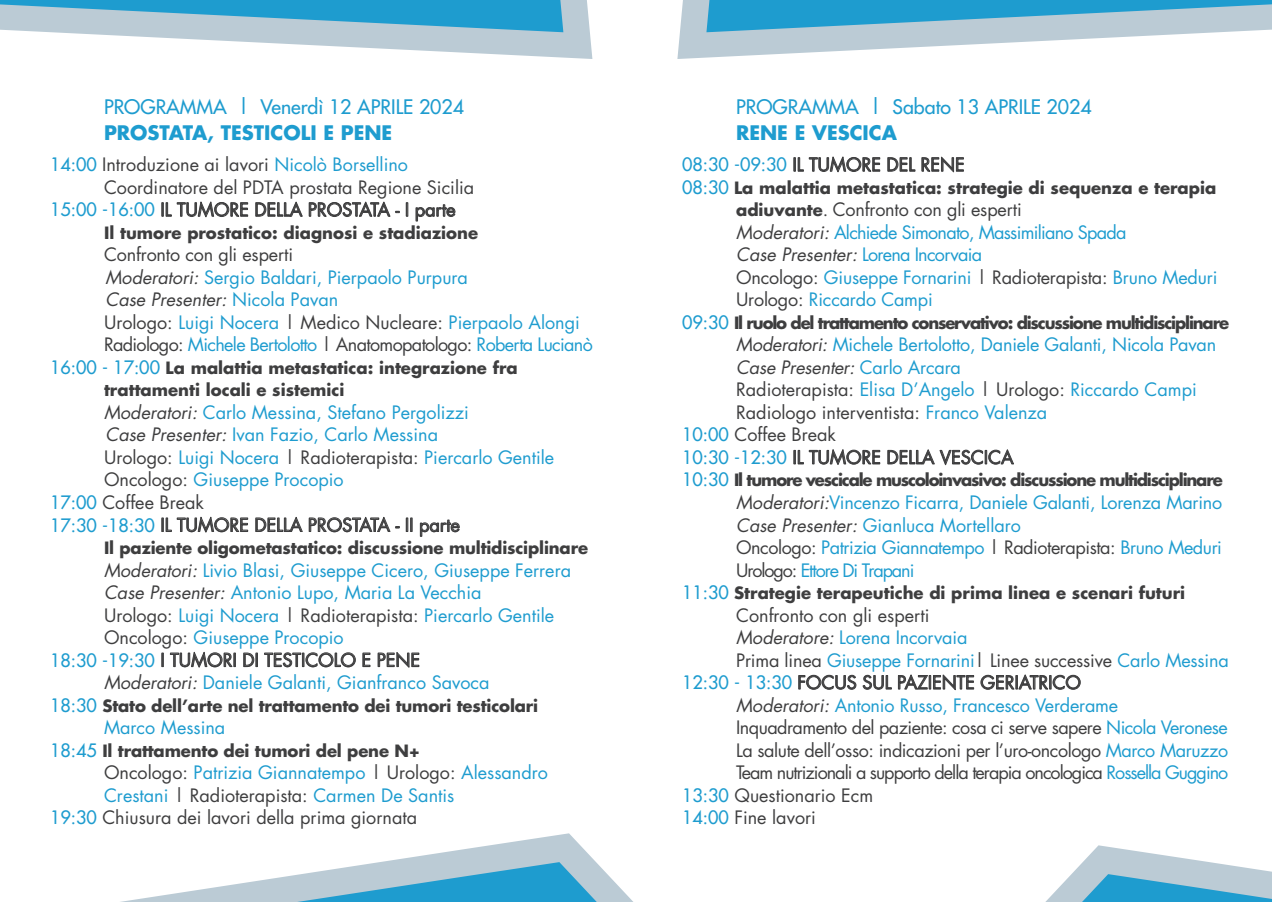
<style>
.page{position:relative;width:1272px;height:902px;background:#fff}
.page>*{position:absolute;margin:0;border:0;box-sizing:border-box;transform-origin:0 0}
.t1{font:19.5px "Futura";color:#1e9ccf}
.t2{font:700 19.5px "Futura";color:#1e9ccf}
.t3{font:18px/22.5px "Futura";color:#1e9ccf}
.t4{font:18px "Futura";color:#3e3e3f}
.t5{font:18px/22.5px "Futura";letter-spacing:-.025em;color:#1e9ccf}
.t6{font:18px "Futura";letter-spacing:-.055em;color:#3e3e3f}
.t7{font:18px "Futura";letter-spacing:-.025em;color:#3e3e3f}
.t8{font:18px "Futura";letter-spacing:-.03em;color:#3e3e3f}
.t9{font:italic 18px "Futura";letter-spacing:-.01em;color:#3e3e3f}
.t10{font:700 16.5px/22.5px "Futura";letter-spacing:-.01em;color:#3e3e3f}
.t11{font:700 16.5px "Futura";letter-spacing:-.07em;color:#3e3e3f}
.s1{color:#1e9ccf}
.s2{color:#3e3e3f}
.s3{font-style:italic;color:#3e3e3f}
.s4{font-weight:400;font-size:18px;color:#1e9ccf}
.s5{font-weight:700;font-size:16.5px;color:#3e3e3f}
.s6{font-style:normal;color:#1e9ccf}
</style>
<div class="page">
<svg style="left:793px;top:156px;width:87px;height:17px"></svg>
<svg style="left:887px;top:157px;width:28px;height:15px"></svg>
<svg style="left:921px;top:156px;width:43px;height:17px"></svg>
<svg style="left:793px;top:449px;width:87px;height:16px"></svg>
<svg style="left:887px;top:449px;width:127px;height:17px"></svg>
<svg style="left:798px;top:674px;width:58px;height:16px"></svg>
<svg style="left:862px;top:674px;width:112px;height:17px"></svg>
<svg style="left:980px;top:674px;width:100px;height:16px"></svg>
<div style="left:161px;top:202px;width:3px;height:15px;border:1px solid #3e3e3f"></div>
<svg style="left:165px;top:201px;width:83px;height:17px"></svg>
<svg style="left:255px;top:201px;width:145px;height:16px"></svg>
<svg style="left:406px;top:202px;width:2px;height:15px"></svg>
<svg style="left:415px;top:204px;width:41px;height:18px"></svg>
<div style="left:161px;top:517px;width:3px;height:15px;border:1px solid #3e3e3f"></div>
<svg style="left:165px;top:516px;width:83px;height:17px"></svg>
<svg style="left:255px;top:516px;width:145px;height:16px"></svg>
<svg style="left:406px;top:517px;width:6px;height:15px"></svg>
<svg style="left:419px;top:519px;width:41px;height:18px"></svg>
<div style="left:161px;top:652px;width:3px;height:15px;border:1px solid #3e3e3f"></div>
<svg style="left:170px;top:651px;width:63px;height:17px"></svg>
<div style="left:233px;top:652px;width:3px;height:15px;border:1px solid #3e3e3f"></div>
<svg style="left:243px;top:652px;width:11px;height:15px"></svg>
<div style="left:255px;top:652px;width:3px;height:15px;border:1px solid #3e3e3f"></div>
<svg style="left:264px;top:652px;width:92px;height:15px"></svg>
<svg style="left:362px;top:652px;width:9px;height:15px"></svg>
<svg style="left:377px;top:652px;width:42px;height:16px"></svg>
<svg style="left:49px;top:0;width:544px;height:59px"></svg>
<svg style="left:0;top:0;width:563px;height:32px;background:#61b0d1"></svg>
<svg style="left:677px;top:0;width:544px;height:59px"></svg>
<svg style="left:706px;top:0;width:565px;height:32px;background:#61b0d1"></svg>
<svg style="left:127px;top:861px;width:1144px;height:40px"></svg>
<p class="t1" style="left:104px;top:94px;width:361px">PROGRAMMA | Venerdì 12 APRILE 2024</p>
<p class="t2" style="left:104px;top:119px;width:290px">PROSTATA, TESTICOLI E PENE</p>
<p class="t4" style="left:50px;top:152px;width:359px"><span class="s1">14:00</span> Introduzione ai lavori <span class="s1">Nicolò Borsellino</span></p>
<p class="t4" style="left:104px;top:175px;width:371px">Coordinatore del PDTA prostata Regione Sicilia</p>
<p class="t4" style="left:50px;top:197px;width:407px"><span class="s1">15:00 -16:00</span> IL TUMORE DELLA PROSTATA - I parte</p>
<p class="t10" style="left:104px;top:221px;width:375px">Il tumore prostatico: diagnosi e stadiazione</p>
<p class="t3" style="left:104px;top:243px;width:490px"><span class="s2">Confronto con gli esperti<br></span><span class="s3">Moderatori:</span> Sergio Baldari, Pierpaolo Purpura<br><span class="s3">Case Presenter:</span> Nicola Pavan<br><span class="s2">Urologo:</span> Luigi Nocera <span class="s2">| Medico Nucleare:</span> Pierpaolo Alongi <span class="s2">Radiologo:</span> Michele Bertolotto <span class="s2">| Anatomopatologo:</span> Roberta Lucianò</p>
<p class="t10" style="left:104px;top:356px;width:415px;text-indent:-54px"><span class="s4">16:00 - 17:00</span> La malattia metastatica: integrazione fra trattamenti locali e sistemici</p>
<p class="t3" style="left:104px;top:401px;width:366px"><span class="s3">Moderatori:</span> Carlo Messina, Stefano Pergolizzi</p>
<p class="t3" style="left:105px;top:423px;width:334px"><span class="s3">Case Presenter:</span> Ivan Fazio, Carlo Messina</p>
<p class="t3" style="left:104px;top:446px;width:451px"><span class="s2">Urologo:</span> Luigi Nocera <span class="s2">| Radioterapista:</span> Piercarlo Gentile</p>
<p class="t3" style="left:104px;top:468px;width:241px"><span class="s2">Oncologo:</span> Giuseppe Procopio</p>
<p class="t4" style="left:50px;top:490px;width:155px"><span class="s1">17:00</span> Coffee Break</p>
<p class="t4" style="left:50px;top:512px;width:411px"><span class="s1">17:30 -18:30</span> IL TUMORE DELLA PROSTATA - II parte</p>
<p class="t10" style="left:104px;top:536px;width:485px">Il paziente oligometastatico: discussione multidisciplinare</p>
<p class="t3" style="left:104px;top:558px;width:468px"><span class="s3">Moderatori:</span> Livio Blasi, Giuseppe Cicero, Giuseppe Ferrera</p>
<p class="t3" style="left:104px;top:581px;width:379px"><span class="s3">Case Presenter:</span> Antonio Lupo, Maria La Vecchia</p>
<p class="t3" style="left:104px;top:603px;width:451px"><span class="s2">Urologo:</span> Luigi Nocera <span class="s2">| Radioterapista:</span> Piercarlo Gentile</p>
<p class="t3" style="left:104px;top:626px;width:241px"><span class="s2">Oncologo:</span> Giuseppe Procopio</p>
<p class="t4" style="left:50px;top:647px;width:371px"><span class="s1">18:30 -19:30</span> I TUMORI DI TESTICOLO E PENE</p>
<p class="t3" style="left:104px;top:671px;width:387px"><span class="s3">Moderatori:</span> Daniele Galanti, Gianfranco Savoca</p>
<p class="t10" style="left:50px;top:693px;width:489px"><span class="s4">18:30</span> Stato dell’arte nel trattamento dei tumori testicolari</p>
<p class="t3" style="left:104px;top:716px;width:123px">Marco Messina</p>
<p class="t10" style="left:50px;top:738px;width:371px"><span class="s4">18:45</span> Il trattamento dei tumori del pene N+</p>
<p class="t3" style="left:104px;top:761px;width:445px"><span class="s2">Oncologo:</span> Patrizia Giannatempo <span class="s2">| Urologo:</span> Alessandro</p>
<p class="t3" style="left:104px;top:783px;width:352px">Crestani <span class="s2">| Radioterapista:</span> Carmen De Santis</p>
<p class="t4" style="left:50px;top:805px;width:369px"><span class="s1">19:30</span> Chiusura dei lavori della prima giornata</p>
<p class="t1" style="left:736px;top:94px;width:357px">PROGRAMMA | Sabato 13 APRILE 2024</p>
<p class="t2" style="left:736px;top:119px;width:162px">RENE E VESCICA</p>
<p class="t4" style="left:682px;top:152px;width:284px"><span class="s1">08:30 -09:30</span> IL TUMORE DEL RENE</p>
<p class="t10" style="left:682px;top:176px;width:535px"><span class="s4">08:30</span> La malattia metastatica: strategie di sequenza e terapia</p>
<p class="t3" style="left:736px;top:198px;width:483px"><span class="s5">adiuvante</span><span class="s2">. Confronto con gli esperti<br></span><span class="s3">Moderatori:</span> Alchiede Simonato, Massimiliano Spada<br><span class="s3">Case Presenter:</span> Lorena Incorvaia<br><span class="s2">Oncologo:</span> Giuseppe Fornarini <span class="s2">| Radioterapista:</span> Bruno Meduri <span class="s2">Urologo:</span> Riccardo Campi</p>
<p class="t11" style="left:682px;top:311px;width:548px"><span class="s4">09:30</span> Il ruolo del trattamento conservativo: discussione multidisciplinare</p>
<p class="t3" style="left:736px;top:333px;width:481px"><span class="s3">Moderatori:</span> Michele Bertolotto, Daniele Galanti, Nicola Pavan</p>
<p class="t9" style="left:736px;top:355px;width:226px">Case Presenter: <span class="s6">Carlo Arcara</span></p>
<p class="t3" style="left:736px;top:378px;width:462px"><span class="s2">Radioterapista:</span> Elisa D’Angelo <span class="s2">| Urologo:</span> Riccardo Campi</p>
<p class="t4" style="left:736px;top:400px;width:313px">Radiologo interventista: <span class="s1">Franco Valenza</span></p>
<p class="t4" style="left:682px;top:422px;width:155px"><span class="s1">10:00</span> Coffee Break</p>
<p class="t4" style="left:682px;top:445px;width:333px"><span class="s1">10:30 -12:30</span> IL TUMORE DELLA VESCICA</p>
<p class="t11" style="left:682px;top:469px;width:542px"><span class="s4">10:30</span> Il tumore vescicale muscoloinvasivo: discussione multidisciplinare</p>
<p class="t5" style="left:736px;top:491px;width:488px"><span class="s3">Moderatori:</span>Vincenzo Ficarra, Daniele Galanti, Lorenza Marino <span class="s3">Case Presenter:</span> Gianluca Mortellaro<br><span class="s2">Oncologo:</span> Patrizia Giannatempo <span class="s2">| Radioterapista:</span> Bruno Meduri <span class="s2">Urologo:</span> Ettore Di Trapani</p>
<p class="t10" style="left:682px;top:581px;width:504px"><span class="s4">11:30</span> Strategie terapeutiche di prima linea e scenari futuri</p>
<p class="t4" style="left:736px;top:602px;width:195px">Confronto con gli esperti</p>
<p class="t3" style="left:736px;top:626px;width:233px"><span class="s3">Moderatore:</span> Lorena Incorvaia</p>
<p class="t3" style="left:736px;top:648px;width:494px"><span class="s2">Prima linea</span> Giuseppe Fornarini<span class="s2">| Linee successive</span> Carlo Messina</p>
<p class="t4" style="left:682px;top:670px;width:400px"><span class="s1">12:30 - 13:30</span> FOCUS SUL PAZIENTE GERIATRICO</p>
<p class="t3" style="left:736px;top:693px;width:383px"><span class="s3">Moderatori:</span> Antonio Russo, Francesco Verderame</p>
<p class="t8" style="left:736px;top:715px;width:493px">Inquadramento del paziente: cosa ci serve sapere <span class="s1">Nicola Veronese</span></p>
<p class="t7" style="left:736px;top:737px;width:493px">La salute dell’osso: indicazioni per l’uro-oncologo <span class="s1">Marco Maruzzo</span></p>
<p class="t6" style="left:736px;top:760px;width:493px">Team nutrizionali a supporto della terapia oncologica <span class="s1">Rossella Guggino</span></p>
<p class="t4" style="left:682px;top:782px;width:193px"><span class="s1">13:30</span> Questionario Ecm</p>
<p class="t4" style="left:682px;top:805px;width:135px"><span class="s1">14:00</span> Fine lavori</p>
</div>
